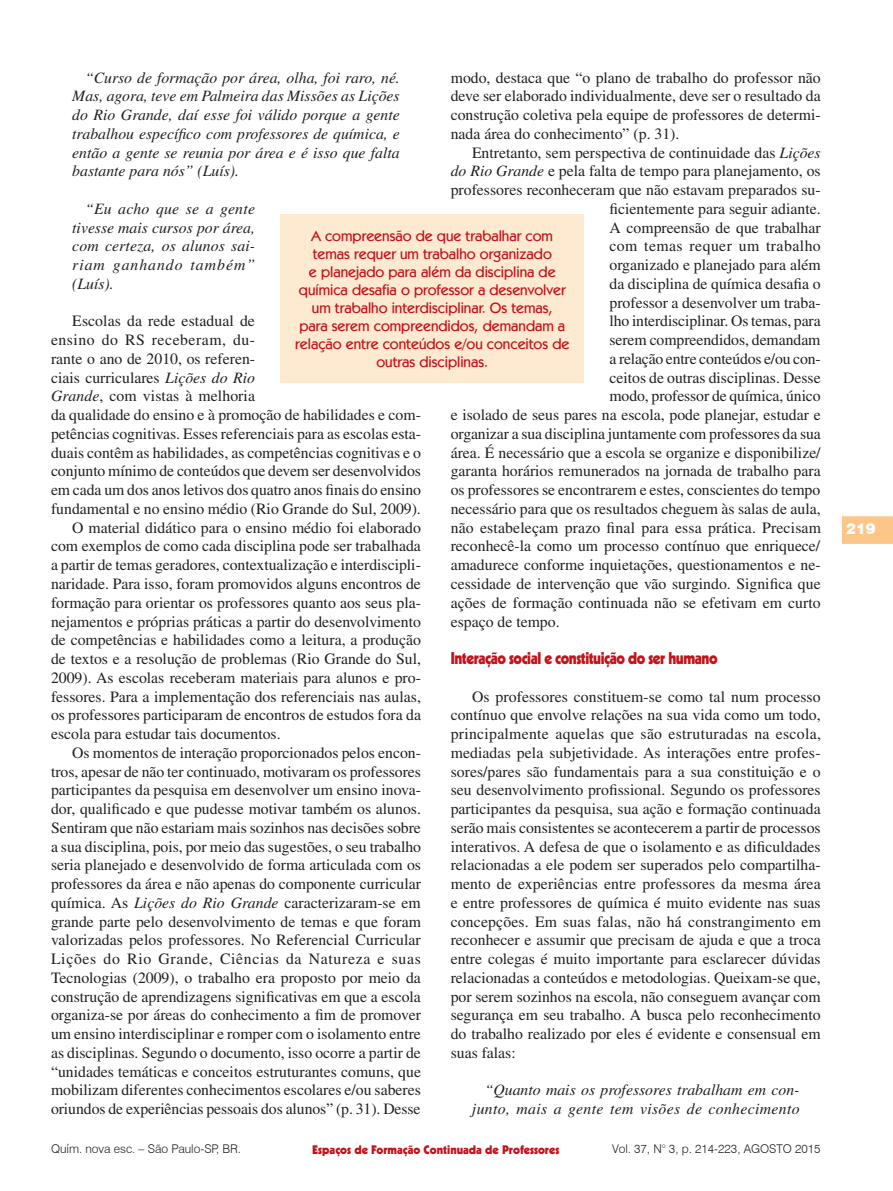
<style>
.page{position:relative;width:893px;height:1191px;background:#fff}
.page>*{position:absolute;margin:0;border:0;box-sizing:border-box;transform-origin:0 0}
.Seção{font:900 16.5px "Kabel";letter-spacing:-.03em;color:#c4121a;scale:.9 1}
.t1{font:15.75px/18.8px "Times";color:#231f20;text-align:justify}
.Citacao{font:italic 15.75px/18.8px "Times";color:#231f20;text-align:justify}
.t2{font:15.75px "Times";letter-spacing:.03em;color:#231f20}
.Olho{font:500 15px/18px "Kabel IT Cby BT";color:#c4121a;text-align:center}
.t3{font:900 15px "Swiss 721 BT";color:#fff}
.t4{font:300 12px "Swiss 721 BT";color:#231f20}
.t5{font:900 12px "Kabel";color:#c4121a}
.s1{font-style:italic}
</style>
<div class="page">
<svg style="left:842px;top:516px;width:51px;height:28px"></svg>
<div style="left:281px;top:214px;width:303px;height:169px;background:#fee9d1"></div>
<p class="Citacao" style="left:72px;top:68px;width:329px;text-indent:13px">“Curso de formação por área, olha, foi raro, né.<br>Mas, agora, teve em Palmeira das Missões as Lições do Rio Grande, daí esse foi válido porque a gente trabalhou específico com professores de química, e então a gente se reunia por área e é isso que falta bastante para nós” (Luís).</p>
<p class="Citacao" style="left:72px;top:199px;width:184px;text-indent:13px">“Eu acho que se a gente tivesse mais cursos por área, com certeza, os alunos sai&shy;riam ganhando também” (Luís).</p>
<p class="t1" style="left:51px;top:312px;width:372px;text-align:left;text-indent:21px">Escolas da rede estadual de<br>ensino do RS receberam, du-<br>rante o ano de 2010, os referen-<br>ciais curriculares <span class="s1">Lições do Rio<br>Grande</span>, com vistas à melhoria<br>da qualidade do ensino e à promoção de habilidades e com&shy;petências cognitivas. Esses referenciais para as escolas esta&shy;duais contêm as habilidades, as competências cognitivas e o conjunto mínimo de conteúdos que devem ser desenvolvidos em cada um dos anos letivos dos quatro anos finais do ensino fundamental e no ensino médio (Rio Grande do Sul, 2009).</p>
<p class="t1" style="left:51px;top:518px;width:371px;text-indent:21px">O material didático para o ensino médio foi elaborado com exemplos de como cada disciplina pode ser trabalhada a partir de temas geradores, contextualização e interdiscipli&shy;naridade. Para isso, foram promovidos alguns encontros de formação para orientar os professores quanto aos seus pla&shy;nejamentos e próprias práticas a partir do desenvolvimento de competências e habilidades como a leitura, a produção de textos e a resolução de problemas (Rio Grande do Sul, 2009). As escolas receberam materiais para alunos e pro&shy;fessores. Para a implementação dos referenciais nas aulas, os professores participaram de encontros de estudos fora da escola para estudar tais documentos.</p>
<p class="t1" style="left:51px;top:743px;width:372px;text-indent:21px">Os momentos de interação proporcionados pelos encon&shy;tros, apesar de não ter continuado, motivaram os professores participantes da pesquisa em desenvolver um ensino inova&shy;dor, qualificado e que pudesse motivar também os alunos.<br>Sentiram que não estariam mais sozinhos nas decisões sobre a sua disciplina, pois, por meio das sugestões, o seu trabalho seria planejado e desenvolvido de forma articulada com os professores da área e não apenas do componente curricular química. As <span class="s1">Lições do Rio Grande</span> caracterizaram-se em grande parte pelo desenvolvimento de temas e que foram valorizadas pelos professores. No Referencial Curricular Lições do Rio Grande, Ciências da Natureza e suas Tecnologias (2009), o trabalho era proposto por meio da construção de aprendizagens significativas em que a escola organiza-se por áreas do conhecimento a fim de promover um ensino interdisciplinar e romper com o isolamento entre as disciplinas. Segundo o documento, isso ocorre a partir de “unidades temáticas e conceitos estruturantes comuns, que mobilizam diferentes conhecimentos escolares e/ou saberes oriundos de experiências pessoais dos alunos” (p. 31). Desse</p>
<p class="t1" style="left:451px;top:68px;width:371px">modo, destaca que “o plano de trabalho do professor não deve ser elaborado individualmente, deve ser o resultado da construção coletiva pela equipe de professores de determi&shy;nada área do conhecimento” (p. 31).</p>
<p class="t1" style="left:472px;top:143px;width:350px">Entretanto, sem perspectiva de continuidade das <span class="s1">Lições</span></p>
<p class="t1" style="left:451px;top:162px;width:371px"><span class="s1">do Rio Grande</span> e pela falta de tempo para planejamento, os</p>
<p class="t1" style="left:451px;top:180px;width:371px">professores reconheceram que não estavam preparados su-</p>
<p class="t1" style="left:609px;top:199px;width:213px">ficientemente para seguir adiante.</p>
<p class="t1" style="left:609px;top:218px;width:213px">A compreensão de que trabalhar</p>
<p class="t2" style="left:609px;top:237px;width:213px">com temas requer um trabalho</p>
<p class="t1" style="left:609px;top:255px;width:213px">organizado e planejado para além</p>
<p class="t1" style="left:609px;top:274px;width:213px">da disciplina de química desafia o</p>
<p class="t1" style="left:609px;top:293px;width:213px">professor a desenvolver um traba-</p>
<p class="t1" style="left:609px;top:312px;width:213px">lho interdisciplinar. Os temas, para</p>
<p class="t1" style="left:609px;top:330px;width:213px">serem compreendidos, demandam</p>
<p class="t1" style="left:609px;top:349px;width:213px">a relação entre conteúdos e/ou con-</p>
<p class="t1" style="left:609px;top:368px;width:213px">ceitos de outras disciplinas. Desse</p>
<p class="t1" style="left:609px;top:387px;width:213px">modo, professor de química, único</p>
<p class="t1" style="left:451px;top:405px;width:371px">e isolado de seus pares na escola, pode planejar, estudar e</p>
<p class="t1" style="left:451px;top:424px;width:372px">organizar a sua disciplina juntamente com professores da sua</p>
<p class="t1" style="left:451px;top:443px;width:371px">área. É necessário que a escola se organize e disponibilize/</p>
<p class="t1" style="left:451px;top:462px;width:371px">garanta horários remunerados na jornada de trabalho para</p>
<p class="t1" style="left:451px;top:480px;width:371px">os professores se encontrarem e estes, conscientes do tempo</p>
<p class="t1" style="left:451px;top:499px;width:371px">necessário para que os resultados cheguem às salas de aula,</p>
<p class="t1" style="left:451px;top:518px;width:372px">não estabeleçam prazo final para essa prática. Precisam</p>
<p class="t1" style="left:451px;top:537px;width:371px">reconhecê-la como um processo contínuo que enriquece/</p>
<p class="t1" style="left:451px;top:555px;width:371px">amadurece conforme inquietações, questionamentos e ne-</p>
<p class="t1" style="left:451px;top:574px;width:371px">cessidade de intervenção que vão surgindo. Significa que</p>
<p class="t1" style="left:451px;top:593px;width:371px">ações de formação continuada não se efetivam em curto</p>
<p class="t1" style="left:451px;top:612px;width:110px">espaço de tempo.</p>
<p class="Seção" style="left:451px;top:647px;width:298px">Interação social e constituição do ser humano</p>
<p class="t1" style="left:451px;top:687px;width:372px;text-indent:21px">Os professores constituem-se como tal num processo contínuo que envolve relações na sua vida como um todo, principalmente aquelas que são estruturadas na escola, mediadas pela subjetividade. As interações entre profes&shy;sores/pares são fundamentais para a sua constituição e o seu desenvolvimento profissional. Segundo os professores participantes da pesquisa, sua ação e formação continuada serão mais consistentes se acontecerem a partir de processos interativos. A defesa de que o isolamento e as dificuldades relacionadas a ele podem ser superados pelo compartilha&shy;mento de experiências entre professores da mesma área e entre professores de química é muito evidente nas suas concepções. Em suas falas, não há constrangimento em reconhecer e assumir que precisam de ajuda e que a troca entre colegas é muito importante para esclarecer dúvidas relacionadas a conteúdos e metodologias. Queixam-se que, por serem sozinhos na escola, não conseguem avançar com segurança em seu trabalho. A busca pelo reconhecimento do trabalho realizado por eles é evidente e consensual em suas falas:</p>
<p class="Citacao" style="left:472px;top:1080px;width:329px;text-align:right">“Quanto mais os professores trabalham em con&shy;junto, mais a gente tem visões de conhecimento</p>
<p class="Olho" style="left:295px;top:226px;width:276px">A compreensão de que trabalhar com temas requer um trabalho organizado<br>e planejado para além da disciplina de química desafia o professor a desenvolver um trabalho interdisciplinar. Os temas,<br>para serem compreendidos, demandam a relação entre conteúdos e/ou conceitos de outras disciplinas.</p>
<p class="t4" style="left:51px;top:1141px;width:192px">Quím. nova esc. – São Paulo-SP, BR.</p>
<p class="t4" style="left:612px;top:1141px;width:210px">Vol. 37, N° 3, p. 214-223, AGOSTO 2015</p>
<p class="t5" style="left:312px;top:1141px;width:249px">Espaços de Formação Continuada de Professores</p>
<p class="t3" style="left:846px;top:519px;width:31px">219</p>
</div>
